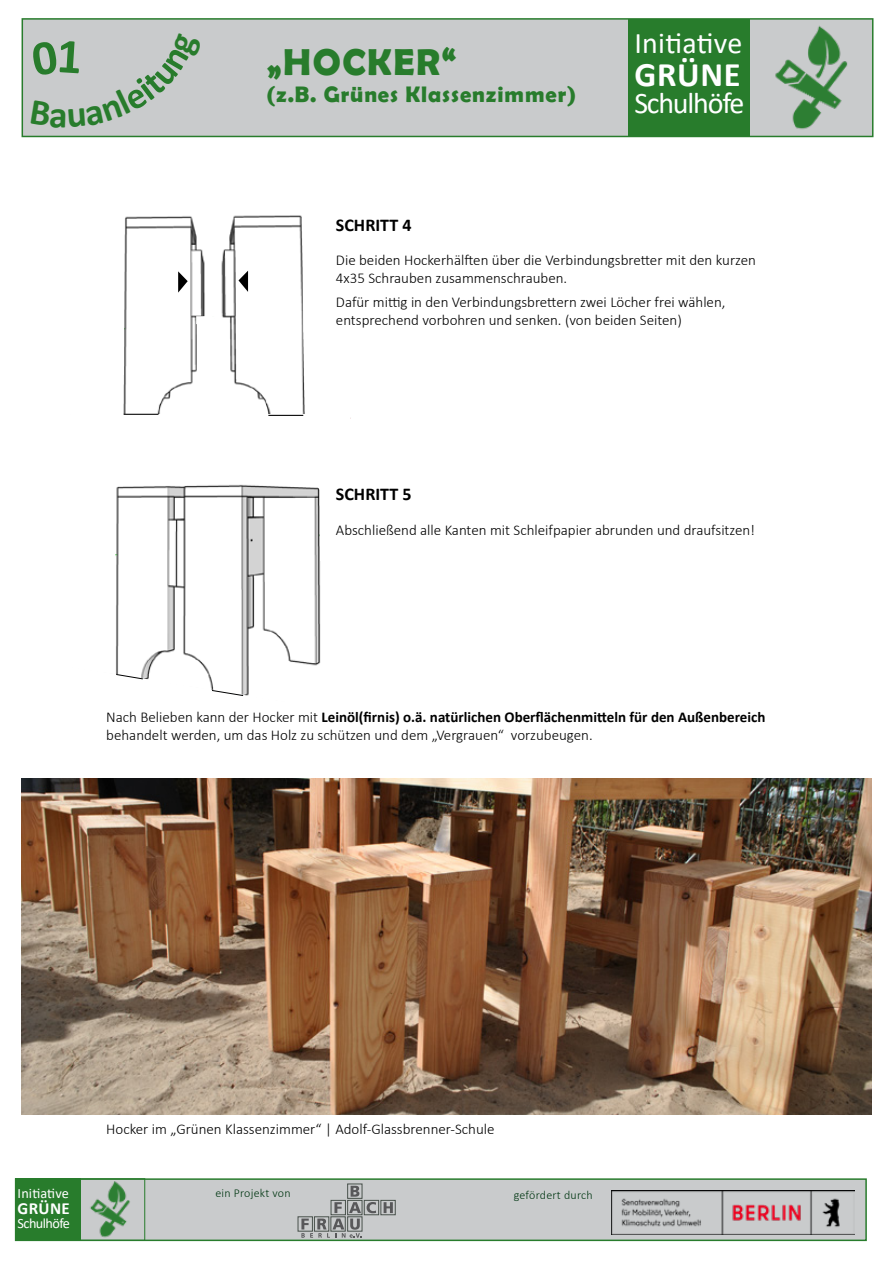
<style>
.page{position:relative;width:893px;height:1263px;background:#fff}
.page>*{position:absolute;margin:0;border:0;box-sizing:border-box;transform-origin:0 0}
.t1{font:700 37.5px "Berlin Sans FB Demi";letter-spacing:.04em;color:#287c2c}
.t2{font:700 34.5px "Calibri";letter-spacing:.02em;color:#fff}
.t3{font:30px "Calibri";letter-spacing:-.04em;color:#fff}
.t4{font:700 22.5px "Berlin Sans FB Demi";letter-spacing:.04em;color:#287c2c}
.t5{font:700 18px "Calibri";color:#000}
.t6{font:700 16.95px "Calibri";letter-spacing:.02em;color:#fff}
.t7{font:300 15px/18px "Calibri";color:#000}
.t8{font:14.25px "Calibri";letter-spacing:-.04em;color:#fff}
.t9{font:300 12px "Calibri";letter-spacing:.02em;color:#003611}
.s1{font-weight:700}
</style>
<div class="page">
<img style="left:29px;top:137px;width:366px;height:282px">
<div style="left:71px;top:414px;width:279px;height:8px;background:#fff"></div>
<div style="left:196px;top:316px;width:21px;height:8px;border:2px solid #fff"></div>
<div style="left:14px;top:207px;width:110px;height:103px;background:#fff"></div>
<div style="left:197px;top:317px;width:17px;height:12px;background:#fff"></div>
<svg style="left:178px;top:270px;width:10px;height:23px"></svg>
<svg style="left:238px;top:270px;width:10px;height:22px"></svg>
<div style="left:15px;top:301px;width:109px;height:74px;background:#fff"></div>
<img style="left:34px;top:407px;width:308px;height:252px">
<div style="left:7px;top:461px;width:108px;height:189px;background:#fff"></div>
<div style="left:320px;top:476px;width:62px;height:85px;background:#fff"></div>
<svg style="left:116px;top:659px;width:205px;height:37px"></svg>
<img style="left:21px;top:779px;width:851px;height:336px">
<div style="left:15px;top:1178px;width:852px;height:63px;background:#c9cbcc;border:2px solid #287c2c"></div>
<img style="left:612px;top:1190px;width:242px;height:44px">
<div style="left:380px;top:1200px;width:16px;height:15px;border:1px solid #49524c"></div>
<svg style="left:301px;top:1183px;width:92px;height:55px"></svg>
<div style="left:80px;top:1178px;width:65px;height:63px;border:1px solid #287c2c"></div>
<div style="left:15px;top:1178px;width:65px;height:63px;background:#287c2c"></div>
<img style="left:81px;top:1180px;width:55px;height:61px">
<div style="left:22px;top:18px;width:851px;height:119px;background:#c9cbcc;border:2px solid #287c2c"></div>
<div style="left:628px;top:20px;width:122px;height:116px;background:#287c2c"></div>
<img style="left:756px;top:18px;width:103px;height:119px">
<h1 class="t1" style="left:266px;top:40px;width:192px">„HOCKER“</h1>
<h3 class="t4" style="left:266px;top:81px;width:311px">(z.B. Grünes Klassenzimmer)</h3>
<h3 class="t3" style="left:634px;top:22px;width:109px">Initiative</h3>
<h2 class="t2" style="left:634px;top:50px;width:108px">GRÜNE</h2>
<h3 class="t3" style="left:634px;top:82px;width:112px">Schulhöfe</h3>
<p class="t5" style="left:336px;top:212px;width:77px">SCHRITT 4</p>
<p class="t7" style="left:336px;top:251px;width:421px">Die beiden Hockerhälften über die Verbindungsbretter mit den kurzen<br>4x35 Schrauben zusammenschrauben.</p>
<p class="t7" style="left:336px;top:293px;width:391px">Dafür mittig in den Verbindungsbrettern zwei Löcher frei wählen, entsprechend vorbohren und senken. (von beiden Seiten)</p>
<p class="t5" style="left:336px;top:482px;width:77px">SCHRITT 5</p>
<p class="t7" style="left:336px;top:520px;width:421px">Abschließend alle Kanten mit Schleifpapier abrunden und draufsitzen!</p>
<p class="t7" style="left:106px;top:708px;width:661px">Nach Belieben kann der Hocker mit <span class="s1">Leinöl(firnis) o.ä. natürlichen Oberflächenmitteln für den Außenbereich </span>behandelt werden, um das Holz zu schützen und dem „Vergrauen“ vorzubeugen.</p>
<p class="t7" style="left:106px;top:1120px;width:390px">Hocker im „Grünen Klassenzimmer“ | Adolf-Glassbrenner-Schule</p>
<p class="t8" style="left:18px;top:1183px;width:53px">Initiative</p>
<p class="t9" style="left:215px;top:1185px;width:77px">ein Projekt von</p>
<p class="t9" style="left:514px;top:1187px;width:80px">gefördert durch</p>
<p class="t6" style="left:18px;top:1196px;width:54px">GRÜNE</p>
<p class="t8" style="left:18px;top:1213px;width:54px">Schulhöfe</p>
</div>
